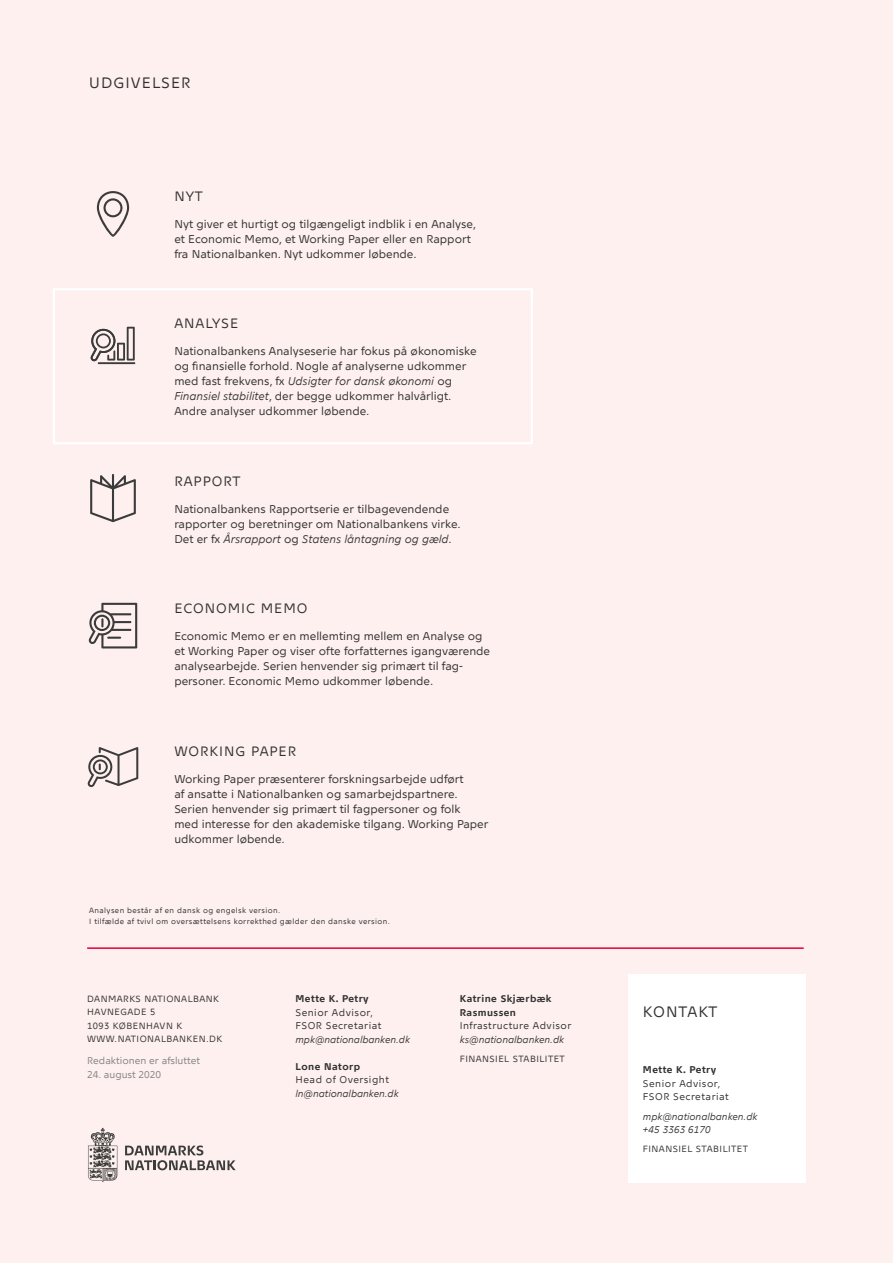
<style>
.page{position:relative;width:893px;height:1263px;background:#fdf0ee}
.page>*{position:absolute;margin:0;border:0;box-sizing:border-box;transform-origin:0 0}
.t1{font:15px "Nationalbank";letter-spacing:.07em;color:#303030}
.t2{font:13.5px "Nationalbank";letter-spacing:.07em;color:#303030}
.t3{font:11.25px/15px "Nationalbank";color:#303030}
.t4{font:9.75px/13.5px "Nationalbank";letter-spacing:.05em;color:#303030}
.t5{font:italic 9.75px/13.5px "Nationalbank";color:#303030}
.t6{font:700 9.75px/13.5px "Nationalbank";letter-spacing:.05em;color:#303030}
.t7{font:9.75px "Nationalbank";color:#838383}
.t8{font:9px/13.5px "Nationalbank";letter-spacing:.05em;color:#303030}
.t9{font:7.5px/10.5px "Nationalbank";letter-spacing:.05em;color:#303030}
.s1{font-style:italic}
</style>
<div class="page">
<svg style="left:88px;top:1128px;width:29px;height:54px"></svg>
<svg style="left:125px;top:1145px;width:111px;height:25px"></svg>
<hr style="left:87px;top:947px;width:717px;height:2px;background:#e4003e">
<svg style="left:97px;top:191px;width:32px;height:46px"></svg>
<hr style="left:98px;top:362px;width:37px;height:2px;background:#3c3b3b">
<svg style="left:90px;top:327px;width:45px;height:34px"></svg>
<svg style="left:90px;top:474px;width:46px;height:48px"></svg>
<div style="left:53px;top:288px;width:480px;height:156px;border:2px solid #fff"></div>
<div style="left:628px;top:974px;width:178px;height:208px;background:#fff"></div>
<svg style="left:88px;top:747px;width:50px;height:40px"></svg>
<svg style="left:88px;top:603px;width:49px;height:45px"></svg>
<h1 class="t1" style="left:89px;top:74px;width:103px">UDGIVELSER</h1>
<p class="t2" style="left:174px;top:188px;width:30px">NYT</p>
<p class="t3" style="left:174px;top:216px;width:303px">Nyt giver et hurtigt og tilgængeligt indblik i en Analyse, et Economic Memo, et Working Paper eller en Rapport fra Nationalbanken. Nyt udkommer løbende.</p>
<p class="t2" style="left:174px;top:316px;width:65px">ANALYSE</p>
<p class="t3" style="left:174px;top:344px;width:304px">Nationalbankens Analyseserie har fokus på økonomiske og finansielle forhold. Nogle af analyserne udkommer med fast frekvens, fx <span class="s1">Udsigter for dansk økonomi</span> og <span class="s1">Finansiel stabilitet</span>, der begge udkommer halvårligt.<br>Andre analyser udkommer løbende.</p>
<p class="t2" style="left:174px;top:473px;width:68px">RAPPORT</p>
<p class="t3" style="left:174px;top:501px;width:288px">Nationalbankens Rapportserie er tilbagevendende rapporter og beretninger om Nationalbankens virke.<br>Det er fx <span class="s1">Årsrapport</span> og <span class="s1">Statens låntagning og gæld</span>.</p>
<p class="t2" style="left:174px;top:601px;width:135px">ECONOMIC MEMO</p>
<p class="t3" style="left:174px;top:629px;width:317px">Economic Memo er en mellemting mellem en Analyse og et Working Paper og viser ofte forfatternes igangværende analysearbejde. Serien henvender sig primært til fag&shy;personer. Economic Memo udkommer løbende.</p>
<p class="t2" style="left:174px;top:743px;width:123px">WORKING PAPER</p>
<p class="t3" style="left:174px;top:771px;width:316px">Working Paper præsenterer forskningsarbejde udført<br>af ansatte i Nationalbanken og samarbejdspartnere.<br>Serien henvender sig primært til fagpersoner og folk<br>med interesse for den akademiske tilgang. Working Paper udkommer løbende.</p>
<p class="t9" style="left:89px;top:905px;width:302px">Analysen består af en dansk og engelsk version.<br>I tilfælde af tvivl om oversættelsens korrekthed gælder den danske version.</p>
<p class="t8" style="left:87px;top:992px;width:136px">DANMARKS NATIONALBANK<br>HAVNEGADE 5<br>1093 KØBENHAVN K<br>WWW.NATIONALBANKEN.DK</p>
<p class="t7" style="left:87px;top:1055px;width:115px">Redaktionen er afsluttet</p>
<p class="t7" style="left:87px;top:1068px;width:76px">24. august 2020</p>
<p class="t6" style="left:296px;top:992px;width:75px">Mette K. Petry</p>
<p class="t4" style="left:296px;top:1005px;width:87px">Senior Advisor,<br>FSOR Secretariat</p>
<p class="t5" style="left:296px;top:1032px;width:116px">mpk@nationalbanken.dk</p>
<p class="t6" style="left:296px;top:1059px;width:66px">Lone Natorp</p>
<p class="t4" style="left:296px;top:1073px;width:95px">Head of Oversight</p>
<p class="t5" style="left:296px;top:1086px;width:105px">ln@nationalbanken.dk</p>
<p class="t6" style="left:460px;top:992px;width:93px">Katrine Skjærbæk<br>Rasmussen</p>
<p class="t4" style="left:460px;top:1019px;width:113px">Infrastructure Advisor</p>
<p class="t5" style="left:460px;top:1032px;width:106px">ks@nationalbanken.dk</p>
<p class="t8" style="left:460px;top:1052px;width:107px">FINANSIEL STABILITET</p>
<h1 class="t1" style="left:643px;top:1003px;width:76px">KONTAKT</h1>
<p class="t6" style="left:643px;top:1063px;width:75px">Mette K. Petry</p>
<p class="t4" style="left:643px;top:1076px;width:87px">Senior Advisor,<br>FSOR Secretariat</p>
<p class="t5" style="left:643px;top:1109px;width:116px">mpk@nationalbanken.dk +45 3363 6170</p>
<p class="t8" style="left:643px;top:1142px;width:107px">FINANSIEL STABILITET</p>
</div>
